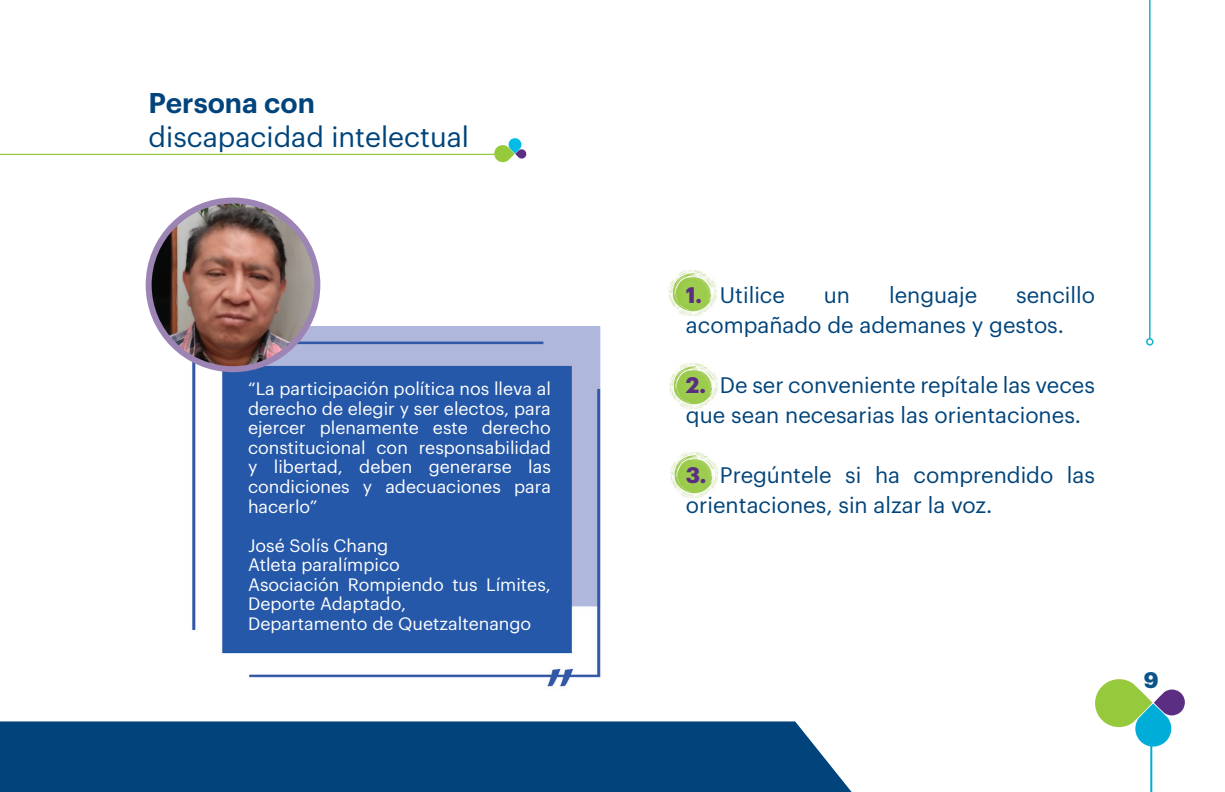
<style>
.page{position:relative;width:1225px;height:792px;background:#fff}
.page>*{position:absolute;margin:0;border:0;box-sizing:border-box;transform-origin:0 0}
.t1{font:28px "Graphik";color:#00447b}
.t2{font:600 28px "Graphik";color:#00447b}
.t3{font:22px/30px "Graphik";color:#00447b}
.t4{font:700 22px "Graphik";color:#0a548a}
.t5{font:17.6px/19.6px "Graphik";color:#fff;text-align:justify}
.s1{font-weight:700;color:#5b2d83}
</style>
<div class="page">
<hr style="left:1150px;top:709px;width:2px;height:83px;background:#00add8">
<svg style="left:1095px;top:679px;width:89px;height:68px"></svg>
<div style="left:0;top:721px;width:852px;height:71px;background:#00447b"></div>
<hr style="left:1149px;top:0;width:1px;height:339px;background:#14b2d1">
<div style="left:1146px;top:338px;width:7px;height:8px;border:2px solid #14b2d1;border-radius:50%"></div>
<img style="left:670px;top:452px;width:48px;height:46px">
<img style="left:669px;top:363px;width:49px;height:46px">
<img style="left:668px;top:270px;width:49px;height:46px">
<img style="left:183px;top:326px;width:418px;height:361px">
<hr style="left:0;top:154px;width:504px;height:1px;background:#96c93c">
<svg style="left:494px;top:138px;width:32px;height:24px"></svg>
<img style="left:149px;top:201px;width:168px;height:168px;border-radius:84px">
<div style="left:146px;top:198px;width:174px;height:174px;border:6px solid #9c84b4;border-radius:50%"></div>
<h1 class="t2" style="left:149px;top:81px;width:168px">Persona con</h1>
<h1 class="t1" style="left:149px;top:115px;width:322px">discapacidad intelectual</h1>
<p class="t5" style="left:248px;top:378px;width:304px">“La participación política nos lleva al derecho de elegir y ser electos, para ejercer plenamente este derecho constitucional con responsabilidad y libertad, deben generarse las condiciones y adecuaciones para hacerlo”</p>
<p class="t5" style="left:248px;top:534px;width:304px;text-align:left">José Solís Chang<br>Atleta paralímpico<br>Asociación Rompiendo tus Límites,<br>Deporte Adaptado,<br>Departamento de Quetzaltenango</p>
<p class="t3" style="left:686px;top:278px;width:410px;text-indent:330px">sencillo acompañado de ademanes y gestos.</p>
<p class="t3" style="left:686px;top:368px;width:410px"><span class="s1">2.</span> De ser conveniente repítale las veces que sean necesarias las orientaciones.</p>
<p class="t3" style="left:686px;top:458px;width:410px"><span class="s1">3.</span> Pregúntele si ha comprendido las orientaciones, sin alzar la voz.</p>
<p class="t3" style="left:686px;top:278px;width:100px"><span class="s1">1.</span> Utilice</p>
<p class="t3" style="left:824px;top:278px;width:28px">un</p>
<p class="t3" style="left:889px;top:278px;width:90px">lenguaje</p>
<p class="t4" style="left:1143px;top:663px;width:16px">9</p>
</div>
